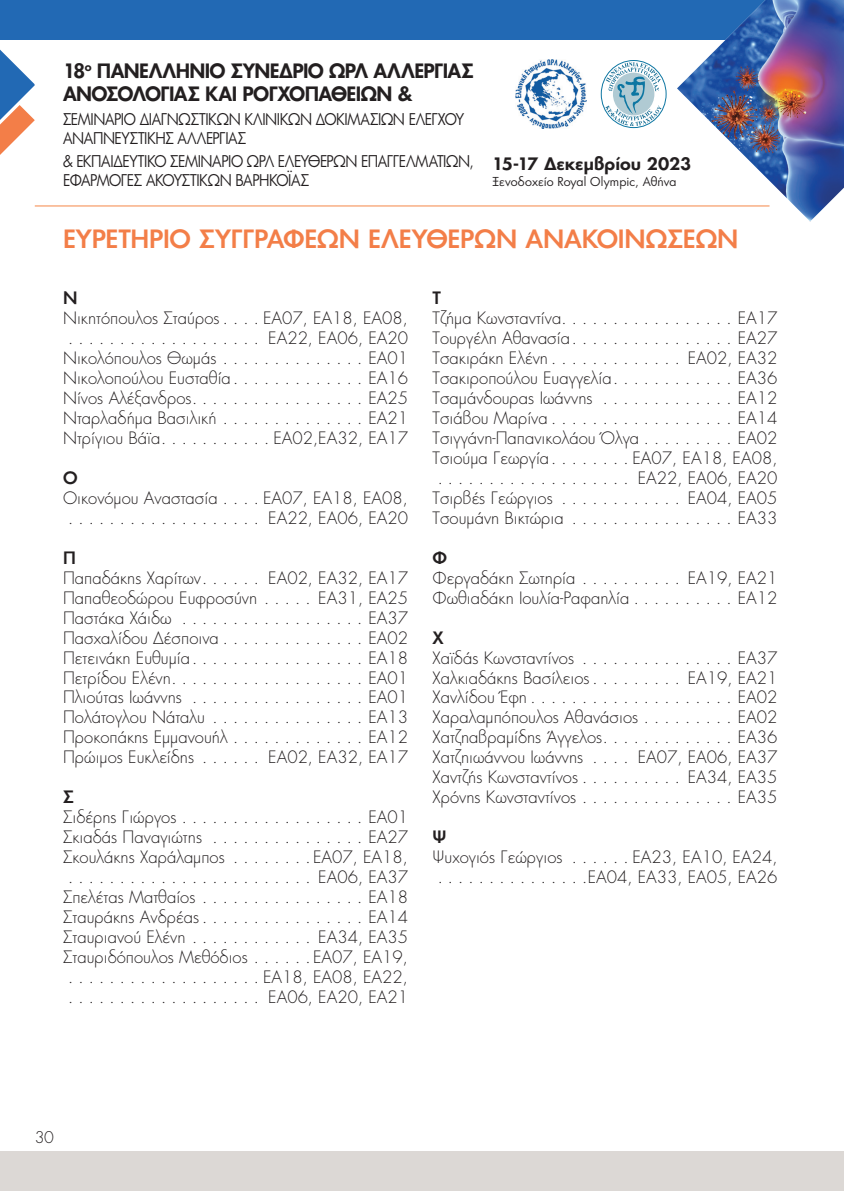
<style>
.page{position:relative;width:844px;height:1191px;background:#fff}
.page>*{position:absolute;margin:0;border:0;box-sizing:border-box;transform-origin:0 0}
.t1{font:500 24.5px "PF Futura Neu";letter-spacing:-.005em;color:#f37e48}
.t2{font:600 19.25px/23.1px "PF Futura Neu";letter-spacing:-.035em;color:#231f20;scale:.95 1}
.t3{font:300 16.62px/19.9px "PF Futura Neu";color:#231f20;text-align:center}
.t4{font:600 16.62px "PF Futura Neu";letter-spacing:-.005em;color:#231f20}
.t5{font:500 16.62px "PF Futura Neu";color:#231f20}
.t6{font:15.75px/18.9px "PF Futura Neu";letter-spacing:-.025em;color:#231f20;scale:.9 1}
.t7{font:300 15.75px "PF Futura Neu";color:#231f20}
.t8{font:12.08px "PF Futura Neu";letter-spacing:.005em;color:#231f20}
</style>
<div class="page">
<div style="left:0;top:1151px;width:843px;height:40px;background:#dcd8d5"></div>
<div style="left:0;top:0;width:843px;height:40px;background:#2269b4"></div>
<svg style="left:0;top:49px;width:35px;height:106px"></svg>
<img style="left:677px;top:0;width:166px;height:221px">
<hr style="left:35px;top:205px;width:734px;height:2px;background:#f9ba96">
<img style="left:515px;top:59px;width:71px;height:70px">
<svg style="left:601px;top:61px;width:65px;height:67px"></svg>
<div style="left:601px;top:60px;width:65px;height:68px;border:1px solid #0d76a2;border-radius:50%"></div>
<svg style="left:605px;top:62px;width:56px;height:64px"></svg>
<p class="t2" style="left:63px;top:58px;width:432px">18<sup>ο</sup> Πανελλήνιο Συνέδριο ΩΡΛ αλλεργίας<br>Ανοσολογίας και Ρογχοπαθειών &amp;</p>
<p class="t6" style="left:63px;top:109px;width:447px">σεμιναριο διαγνωστικων κλινικων δοκιμασιων ελεγχου αναπνευστικης αλλεργιασ</p>
<p class="t6" style="left:63px;top:152px;width:25px">&amp; ΕΚΠΑΙΔΕΥΤΙΚΟ</p>
<p class="t6" style="left:170px;top:152px;width:10px">ΣΕΜΙΝΑΡΙΟ</p>
<p class="t6" style="left:247px;top:152px;width:11px">ΩΡΛ</p>
<p class="t6" style="left:278px;top:152px;width:10px">ΕΛΕΥ</p>
<p class="t6" style="left:308px;top:152px;width:24px">ΘΕΡΩΝ</p>
<p class="t6" style="left:361px;top:152px;width:11px">ΕΠΑΓΓΕΛΜΑΤΙΩΝ</p>
<p class="t6" style="left:469px;top:152px;width:6px">,</p>
<p class="t6" style="left:63px;top:171px;width:31px">ΕΦΑΡΜΟΓΕΣ</p>
<p class="t6" style="left:146px;top:171px;width:11px">ΑΚΟΥΣΤΙΚΩΝ</p>
<p class="t6" style="left:235px;top:171px;width:20px">ΒΑΡΗΚΟ</p>
<p class="t6" style="left:288px;top:171px;width:15px">ΪΑΣ</p>
<p class="t4" style="left:492px;top:152px;width:201px">15-17 Δεκεμβρίου 2023</p>
<p class="t8" style="left:492px;top:174px;width:186px">Ξενοδοχείο Royal Olympic, Αθήνα</p>
<h1 class="t1" style="left:63px;top:222px;width:676px">Ευρετή ριο Συγγραφέων Ελεύθερων Ανακοινώσεών</h1>
<p class="t5" style="left:63px;top:287px;width:14px">Ν</p>
<p class="t3" style="left:63px;top:308px;width:346px">Νικητόπουλος Σταύρος . . . ΕΑ07, ΕΑ18, ΕΑ08, ................... ΕΑ22, ΕΑ06, ΕΑ20<br>Νικολόπουλος Θωμάς . . . . . . . . . . . . . . ΕΑ01<br>Νικολοπούλου Ευσταθία . . . . . . . . . . . . . ΕΑ16<br>Νίνος Αλέξανδρος . . . . . . . . . . . . . . . . . ΕΑ25<br>Νταρλαδήμα Βασιλική . . . . . . . . . . . . . . ΕΑ21<br>Ντρίγιου Βάϊα . . . . . . . . . . ΕΑ02,ΕΑ32, ΕΑ17</p>
<p class="t5" style="left:63px;top:466px;width:15px">Ο</p>
<p class="t3" style="left:63px;top:488px;width:346px">Οικονόμου Αναστασία . . . ΕΑ07, ΕΑ18, ΕΑ08, ................... ΕΑ22, ΕΑ06, ΕΑ20</p>
<p class="t5" style="left:63px;top:546px;width:12px">Π</p>
<p class="t3" style="left:63px;top:567px;width:346px;text-align:justify">Παπαδάκης Χαρίτων . . . . . . ΕΑ02, ΕΑ32, ΕΑ17<br>Παπαθεοδώρου Ευφροσύνη . . . . . ΕΑ31, ΕΑ25<br>Παστάκα Χάιδω . . . . . . . . . . . . . . . . . . ΕΑ37<br>Πασχαλίδου Δέσποινα . . . . . . . . . . . . . . ΕΑ02<br>Πετεινάκη Ευθυμία . . . . . . . . . . . . . . . . . ΕΑ18<br>Πετρίδου Ελένη . . . . . . . . . . . . . . . . . . . ΕΑ01<br>Πλιούτας Ιωάννης . . . . . . . . . . . . . . . . . ΕΑ01<br>Πολάτογλου Νάταλυ . . . . . . . . . . . . . . . ΕΑ13<br>Προκοπάκης Εμμανουήλ . . . . . . . . . . . . . ΕΑ12<br>Πρώιμος Ευκλείδης . . . . . . ΕΑ02, ΕΑ32, ΕΑ17</p>
<p class="t5" style="left:63px;top:786px;width:12px">Σ</p>
<p class="t3" style="left:63px;top:807px;width:346px">Σιδέρης Γιώργος..................ΕΑ01<br>Σκιαδάς Παναγιώτης . . . . . . . . . . . . . . . ΕΑ27<br>Σκουλάκης Χαράλαμπος . . . . . . . ΕΑ07, ΕΑ18, ........................ ΕΑ06, ΕΑ37<br>Σπελέτας Ματθαίος . . . . . . . . . . . . . . . . ΕΑ18<br>Σταυράκης Ανδρέας . . . . . . . . . . . . . . . . ΕΑ14<br>Σταυριανού Ελένη . . . . . . . . . . . . ΕΑ34, ΕΑ35<br>Σταυριδόπουλος Μεθόδιος . . . . . ΕΑ07, ΕΑ19, ...................ΕΑ18, ΕΑ08, ΕΑ22, ................... ΕΑ06, ΕΑ20, ΕΑ21</p>
<p class="t5" style="left:432px;top:287px;width:10px">Τ</p>
<p class="t3" style="left:432px;top:308px;width:346px">Τζήμα Κωνσταντίνα . . . . . . . . . . . . . . . . . ΕΑ17<br>Τουργέλη Αθανασία . . . . . . . . . . . . . . . . ΕΑ27<br>Τσακιράκη Ελένη . . . . . . . . . . . . . ΕΑ02, ΕΑ32<br>Τσακιροπούλου Ευαγγελία . . . . . . . . . . . . ΕΑ36<br>Τσαμάνδουρας Ιωάννης . . . . . . . . . . . . . ΕΑ12<br>Τσιάβου Μαρίνα . . . . . . . . . . . . . . . . . . ΕΑ14<br>Τσιγγάνη-Παπανικολάου Όλγα . . . . . . . . . ΕΑ02<br>Τσιούμα Γεωργία . . . . . . . ΕΑ07, ΕΑ18, ΕΑ08, ................... ΕΑ22, ΕΑ06, ΕΑ20<br>Τσιρβές Γεώργιος . . . . . . . . . . . . ΕΑ04, ΕΑ05<br>Τσουμάνη Βικτώρια . . . . . . . . . . . . . . . . ΕΑ33</p>
<p class="t5" style="left:432px;top:546px;width:16px">Φ</p>
<p class="t3" style="left:432px;top:567px;width:346px;text-align:left">Φεργαδάκη Σωτηρία . . . . . . . . . . ΕΑ19, ΕΑ21<br>Φωθιαδάκη Ιουλία-Ραφαηλία . . . . . . . . . . ΕΑ12</p>
<p class="t5" style="left:432px;top:626px;width:13px">Χ</p>
<p class="t3" style="left:432px;top:647px;width:346px;text-align:justify">Χαϊδάς Κωνσταντίνος . . . . . . . . . . . . . . . ΕΑ37<br>Χαλκιαδάκης Βασίλειος . . . . . . . . . ΕΑ19, ΕΑ21<br>Χανλίδου Έφη . . . . . . . . . . . . . . . . . . . . ΕΑ02<br>Χαραλαμπόπουλος Αθανάσιος . . . . . . . . . ΕΑ02<br>Χατζηαβραμίδης Άγγελος . . . . . . . . . . . . . ΕΑ36<br>Χατζηιωάννου Ιωάννης . . . . ΕΑ07, ΕΑ06, ΕΑ37<br>Χαντζής Κωνσταντίνος . . . . . . . . . . ΕΑ34, ΕΑ35<br>Χρόνης Κωνσταντίνος . . . . . . . . . . . . . . . ΕΑ35</p>
<p class="t5" style="left:432px;top:826px;width:15px">Ψ</p>
<p class="t3" style="left:432px;top:847px;width:346px">Ψυχογιός Γεώργιος . . . . . ΕΑ23, ΕΑ10, ΕΑ24, . . . . . . . . . . . . . . .ΕΑ04, ΕΑ33, ΕΑ05, ΕΑ26</p>
<p class="t7" style="left:35px;top:1127px;width:21px">30</p>
</div>
